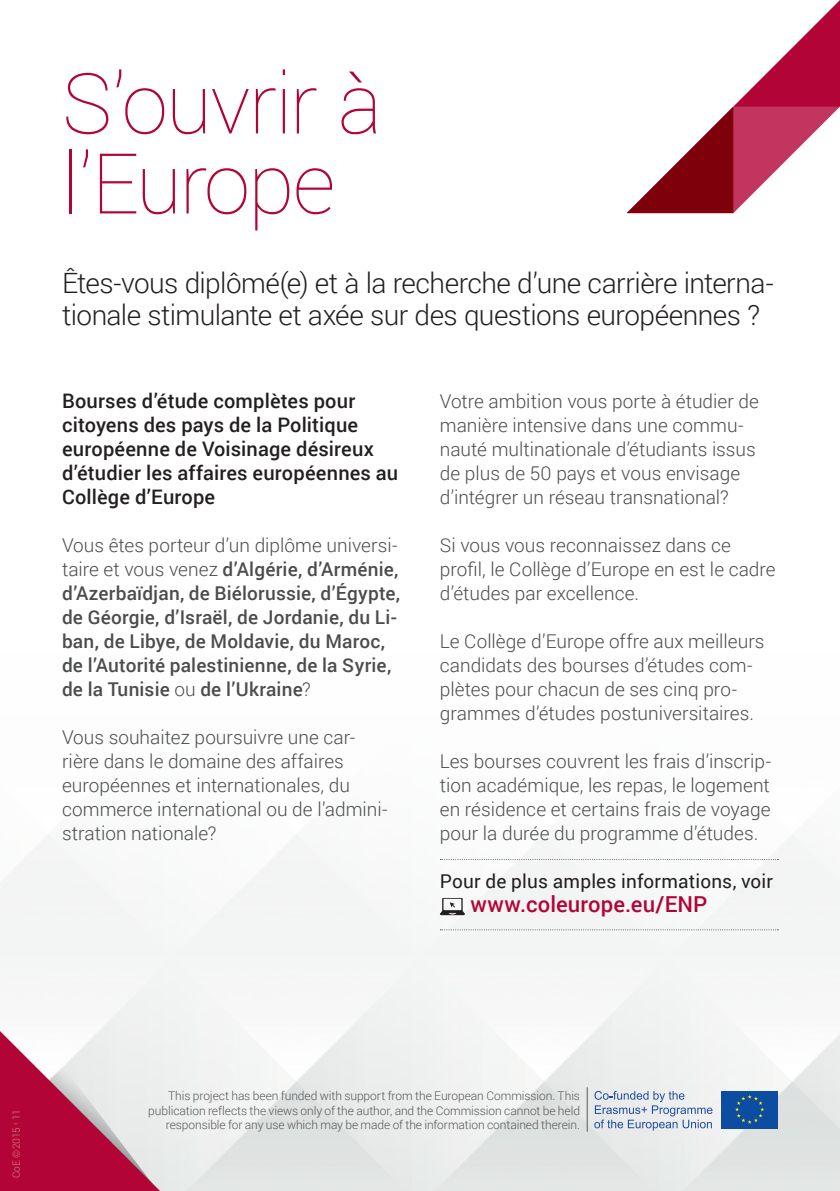
<style>
.page{position:relative;width:840px;height:1191px;background:#fff}
.page>*{position:absolute;margin:0;border:0;box-sizing:border-box;transform-origin:0 0}
.t1{font:100 84px "Roboto";letter-spacing:-.02em;color:#b30437}
.t2{font:300 28px/32px "Roboto";letter-spacing:-.02em;color:#231f20}
.t3{font:500 22px "Roboto";letter-spacing:.005em;color:#b30437}
.t4{font:500 20px/24px "Roboto";letter-spacing:.01em;color:#231f20}
.t5{font:300 19px/24px "Roboto";color:#4b4c4d}
.t6{font:500 19px/24px "Roboto";letter-spacing:.01em;color:#4b4c4d}
.t7{font:19px "Roboto";letter-spacing:.01em;color:#231f20}
.t8{font:300 12px/14.4px "Roboto";letter-spacing:-.005em;color:#57585a;text-align:right}
.t9{font:300 10px "Roboto";letter-spacing:.01em;color:#d58482}
.t10{font:300 4px "Roboto";color:#d58482;scale:2.5 1}
.s1{font-weight:300}
</style>
<div class="page">
<img style="left:0;top:835px;width:839px;height:356px">
<svg style="left:733px;top:1px;width:106px;height:106px"></svg>
<svg style="left:627px;top:107px;width:212px;height:106px"></svg>
<svg style="left:0;top:1031px;width:205px;height:160px;background:#d491a5"></svg>
<svg style="left:440px;top:859px;width:338px;height:1px"></svg>
<svg style="left:440px;top:929px;width:338px;height:1px"></svg>
<svg style="left:439px;top:898px;width:25px;height:17px"></svg>
<div style="left:721px;top:1090px;width:56px;height:38px;background:#0d4da1"></div>
<svg style="left:735px;top:1095px;width:28px;height:28px"></svg>
<svg style="left:594px;top:1091px;width:118px;height:39px;background:#c6d0de"></svg>
<hr style="left:586px;top:1087px;width:1px;height:44px;background:#57585a">
<p class="t1" style="left:62px;top:45px;width:321px">S’ouvrir à</p>
<p class="t1" style="left:62px;top:125px;width:275px">l’Europe</p>
<p class="t2" style="left:62px;top:266px;width:712px">Êtes-vous diplômé(e) et à la recherche d’une carrière interna&shy;tionale stimulante et axée sur des questions européennes ?</p>
<p class="t4" style="left:62px;top:388px;width:337px">Bourses d’étude complètes pour citoyens des pays de la Politique européenne de Voisinage désireux d’étudier les affaires européennes au<br>Collège d’Europe</p>
<p class="t6" style="left:62px;top:533px;width:339px"><span class="s1">Vous êtes porteur d’un diplôme universi&shy;taire et vous venez</span> d’Algérie, d’Arménie, d’Azerbaïdjan, de Biélorussie, d’Égypte, de Géorgie, d’Israël, de Jordanie, du Li&shy;ban, de Libye, de Moldavie, du Maroc, de l’Autorité palestinienne, de la Syrie, de la Tunisie <span class="s1">ou</span> de l’Ukraine<span class="s1">?</span></p>
<p class="t5" style="left:62px;top:725px;width:327px">Vous souhaitez poursuivre une car&shy;rière dans le domaine des affaires européennes et internationales, du commerce international ou de l’admini&shy;stration nationale?</p>
<p class="t5" style="left:439px;top:389px;width:320px">Votre ambition vous porte à étudier de manière intensive dans une commu&shy;nauté multinationale d’étudiants issus de plus de 50 pays et vous envisage d’intégrer un réseau transnational?</p>
<p class="t5" style="left:439px;top:533px;width:337px">Si vous vous reconnaissez dans ce profil, le Collège d’Europe en est le cadre d’études par excellence.</p>
<p class="t5" style="left:439px;top:629px;width:326px">Le Collège d’Europe offre aux meilleurs candidats des bourses d’études com&shy;plètes pour chacun de ses cinq pro&shy;grammes d’études postuniversitaires.</p>
<p class="t5" style="left:439px;top:749px;width:332px;text-align:justify">Les bourses couvrent les frais d’inscrip&shy;tion académique, les repas, le logement en résidence et certains frais de voyage pour la durée du programme d’études.</p>
<p class="t7" style="left:439px;top:868px;width:334px">Pour de plus amples informations, voir</p>
<p class="t3" style="left:470px;top:889px;width:238px">www.coleurope.eu/ENP</p>
<p class="t9" style="left:9px;top:1120px;width:12px;rotate:-90deg">11</p>
<p class="t10" style="left:13px;top:1124px;width:2px;rotate:-90deg">|</p>
<p class="t9" style="left:9px;top:1178px;width:53px;rotate:-90deg">CoE ©2015</p>
<p class="t8" style="left:148px;top:1088px;width:433px">This project has been funded with support from the European Commission. This publication reflects the views only of the author, and the Commission cannot be held responsible for any use which may be made of the information contained therein.</p>
</div>
